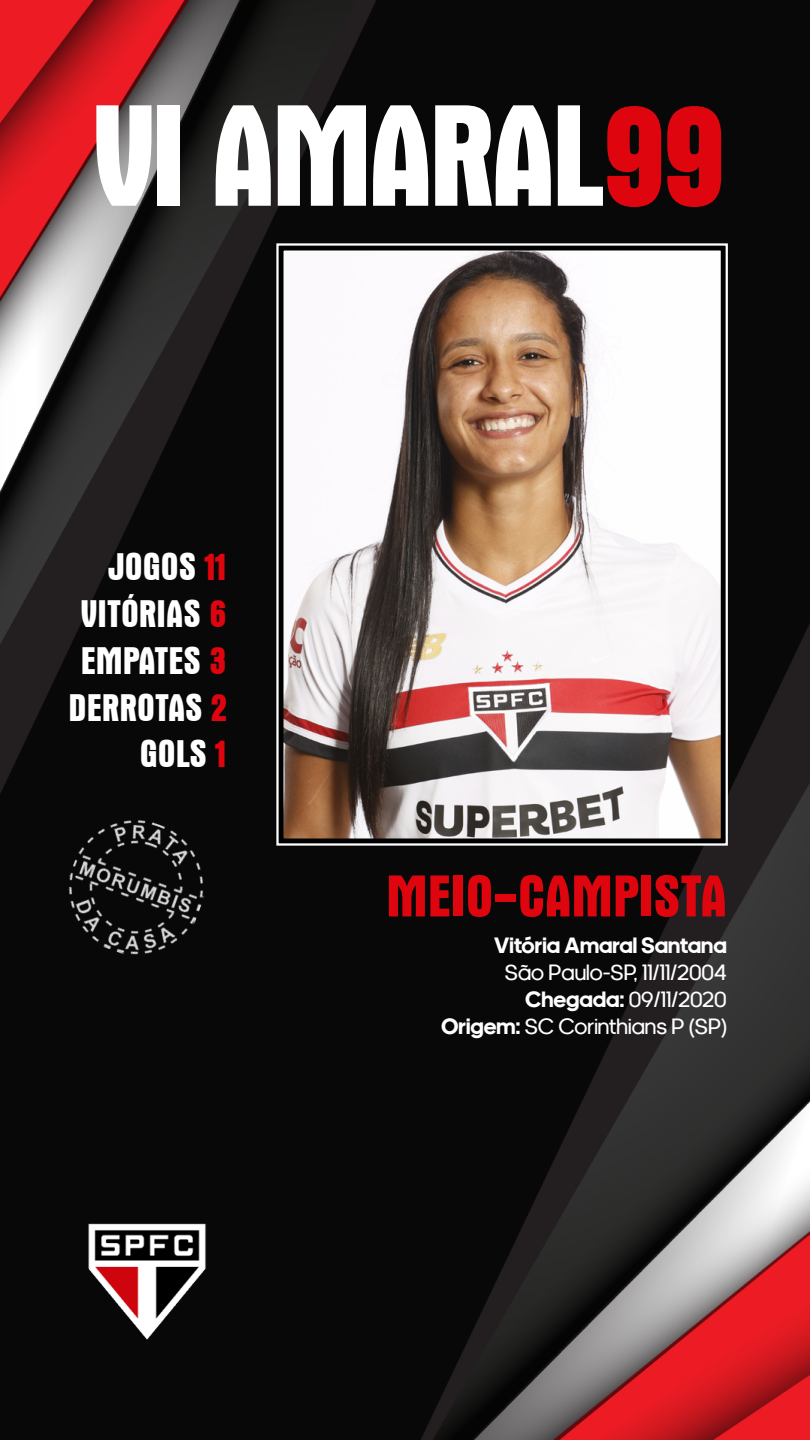
<style>
.page{position:relative;width:810px;height:1440px;background:#fff}
.page>*{position:absolute;margin:0;border:0;box-sizing:border-box;transform-origin:0 0}
.t1{font:700 condensed 147px "Aurora BT";letter-spacing:-.03em;color:#fff}
.t2{font:700 condensed 60px "Aurora BT";color:#de050e}
.t3{font:700 condensed 39px/46.8px "Aurora BT";color:#fff;text-align:right}
.t4{font:22.5px/27px "adineue PRO Regular Web";color:#fff;text-align:right}
.t5{font:22.5px "adineue PRO Bold Web";color:#fff}
.s1{color:#de050e}
.s2{font-family:"adineue PRO Bold Web"}
</style>
<div class="page">
<img style="left:0;top:0;width:810px;height:1440px">
<img style="left:285px;top:251px;width:435px;height:586px">
<div style="left:278px;top:244px;width:449px;height:600px;border:6px solid #000"></div>
<img style="left:51px;top:802px;width:171px;height:171px">
<div style="left:276px;top:243px;width:452px;height:603px;border:2px solid #fff"></div>
<img style="left:88px;top:1222px;width:118px;height:120px">
<h1 class="t1" style="left:93px;top:72px;width:636px">VI AMARAL<span class="s1">99</span></h1>
<h3 class="t3" style="left:69px;top:544px;width:159px">JOGOS <span class="s1">11<br></span>VITÓRIAS <span class="s1">6<br></span>EMPATES <span class="s1">3<br></span>DERROTAS <span class="s1">2<br></span>GOLS <span class="s1">1</span></h3>
<h2 class="t2" style="left:386px;top:862px;width:342px">MEIO-CAMPISTA</h2>
<p class="t5" style="left:494px;top:932px;width:234px">Vitória Amaral Santana</p>
<p class="t4" style="left:441px;top:959px;width:287px">São Paulo-SP, 11/11/2004<br><span class="s2">Chegada:</span> 09/11/2020<br><span class="s2">Origem:</span> SC Corinthians P (SP)</p>
</div>
